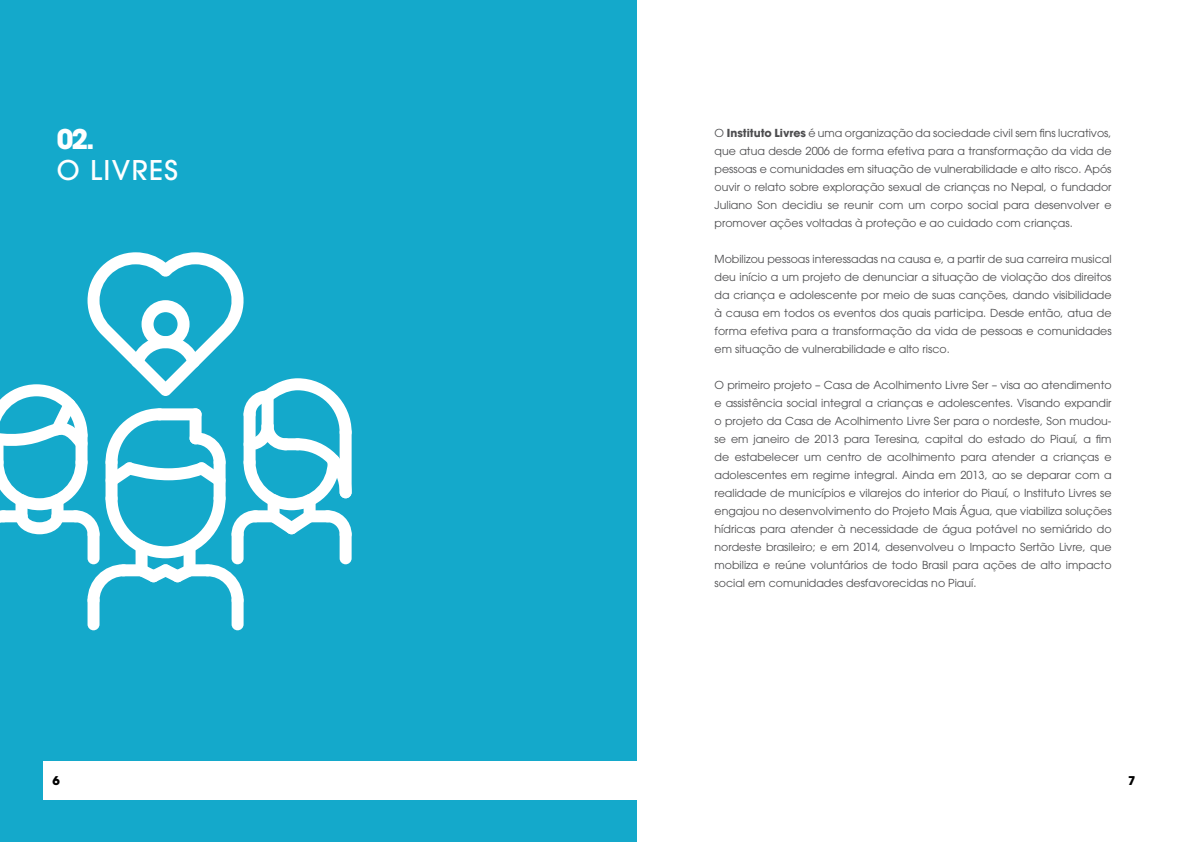
<style>
.page{position:relative;width:1191px;height:842px;background:#fff}
.page>*{position:absolute;margin:0;border:0;box-sizing:border-box;transform-origin:0 0}
.t1{font:500 27px "ITC Avant Garde Pro";letter-spacing:.05em;color:#fff}
.t2{font:700 27px "ITC Avant Garde Pro";color:#fff}
.t3{font:700 12px "ITC Avant Garde Pro";color:#000}
.t4{font:11px/18px "ITC Avant Garde Pro";color:#4d4d4f;text-align:justify}
.s1{font-weight:700}
</style>
<div class="page">
<div style="left:0;top:0;width:636px;height:842px;background:#14a9cb"></div>
<div style="left:88px;top:594px;width:12px;height:36px;background:#fff;border-radius:6px"></div>
<div style="left:232px;top:594px;width:12px;height:36px;background:#fff;border-radius:6px"></div>
<svg style="left:0;top:252px;width:351px;height:354px"></svg>
<div style="left:43px;top:761px;width:1105px;height:38px;background:#fff"></div>
<h1 class="t2" style="left:57px;top:121px;width:40px">02.</h1>
<h1 class="t1" style="left:57px;top:153px;width:123px">O LIVRES</h1>
<p class="t4" style="left:714px;top:124px;width:398px">O <span class="s1">Instituto Livres</span> é uma organização da sociedade civil sem fins lucrativos, que atua desde 2006 de forma efetiva para a transformação da vida de pessoas e comunidades em situação de vulnerabilidade e alto risco. Após ouvir o relato sobre exploração sexual de crianças no Nepal, o fundador Juliano Son decidiu se reunir com um corpo social para desenvolver e promover ações voltadas à proteção e ao cuidado com crianças.</p>
<p class="t4" style="left:714px;top:250px;width:398px">Mobilizou pessoas interessadas na causa e, a partir de sua carreira musical deu início a um projeto de denunciar a situação de violação dos direitos da criança e adolescente por meio de suas canções, dando visibilidade à causa em todos os eventos dos quais participa. Desde então, atua de forma efetiva para a transformação da vida de pessoas e comunidades em situação de vulnerabilidade e alto risco.</p>
<p class="t4" style="left:714px;top:376px;width:398px">O primeiro projeto – Casa de Acolhimento Livre Ser – visa ao atendimento e assistência social integral a crianças e adolescentes. Visando expandir o projeto da Casa de Acolhimento Livre Ser para o nordeste, Son mudou&shy;se em janeiro de 2013 para Teresina, capital do estado do Piauí, a fim de estabelecer um centro de acolhimento para atender a crianças e adolescentes em regime integral. Ainda em 2013, ao se deparar com a realidade de municípios e vilarejos do interior do Piauí, o Instituto Livres se engajou no desenvolvimento do Projeto Mais Água, que viabiliza soluções hídricas para atender à necessidade de água potável no semiárido do nordeste brasileiro; e em 2014, desenvolveu o Impacto Sertão Livre, que mobiliza e reúne voluntários de todo Brasil para ações de alto impacto social em comunidades desfavorecidas no Piauí.</p>
<p class="t3" style="left:52px;top:772px;width:9px">6</p>
<p class="t3" style="left:1128px;top:772px;width:9px">7</p>
</div>
